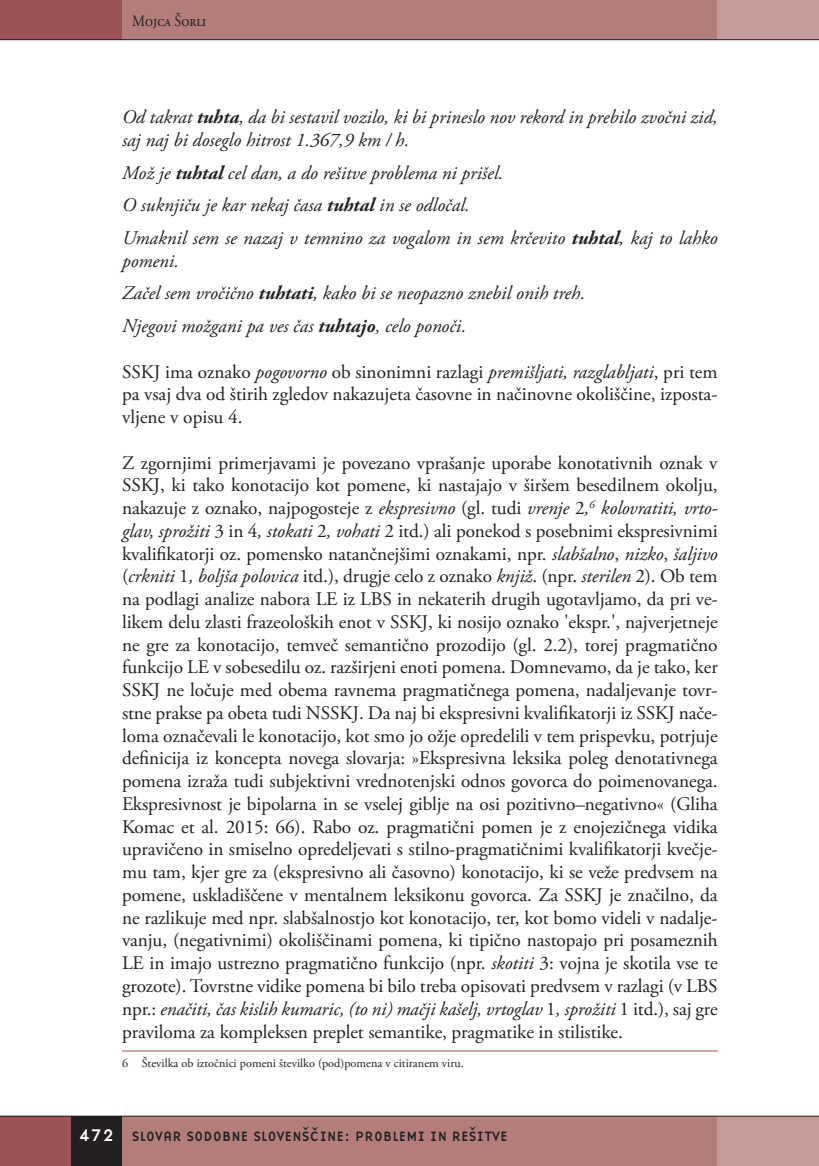
<style>
.page{position:relative;width:819px;height:1166px;background:#fff}
.page>*{position:absolute;margin:0;border:0;box-sizing:border-box;transform-origin:0 0}
.t1{font:19.25px/22.8px "Adobe Garamond Pro";letter-spacing:-.025em;color:#231f20;text-align:justify}
.t2{font:italic 19.25px/32.7px "Adobe Garamond Pro";color:#231f20}
.t3{font:15.75px "Adobe Garamond Pro";color:#231f20;scale:.9 1}
.t4{font:14px "Base Nine";color:#231f20}
.t5{font:12.25px "Adobe Garamond Pro";color:#231f20}
.s1{font-weight:700}
.s2{font-style:italic}
.s3{font-size:17.5px;color:#fff}
</style>
<div class="page">
<div style="left:122px;top:0;width:596px;height:40px;background:#b37d7c"></div>
<div style="left:0;top:1116px;width:71px;height:50px;background:#9b5358"></div>
<div style="left:122px;top:1116px;width:620px;height:50px;background:#b37d7c"></div>
<div style="left:71px;top:1116px;width:51px;height:50px;background:#231f20"></div>
<div style="left:717px;top:1116px;width:101px;height:50px;background:#c59b99"></div>
<div style="left:717px;top:0;width:101px;height:40px;background:#c59b99"></div>
<div style="left:0;top:0;width:122px;height:40px;background:#9b5358"></div>
<hr style="left:0;top:39px;width:818px;height:1px;background:#231f20">
<hr style="left:0;top:1116px;width:818px;height:1px;background:#231f20">
<hr style="left:122px;top:1050px;width:595px;height:1px;background:#9b5358">
<p class="t3" style="left:132px;top:11px;width:84px">Mojca Šorli</p>
<p class="t2" style="left:122px;top:106px;width:597px;line-height:22.8px">Od takrat <span class="s1">tuhta</span>, da bi sestavil vozilo, ki bi prineslo nov rekord in prebilo zvočni zid, saj naj bi doseglo hitrost 1.367,9 km / h.</p>
<p class="t2" style="left:122px;top:157px;width:597px">Mož je <span class="s1">tuhtal</span> cel dan, a do rešitve problema ni prišel.<br>O suknjiču je kar nekaj časa <span class="s1">tuhtal</span> in se odločal.<br>Umaknil sem se nazaj v temnino za vogalom in sem krčevito <span class="s1">tuhtal</span>, kaj to lahko</p>
<p class="t2" style="left:122px;top:245px;width:464px">pomeni.<br>Začel sem vročično <span class="s1">tuhtati</span>, kako bi se neopazno znebil onih treh.<br>Njegovi možgani pa ves čas <span class="s1">tuhtajo</span>, celo ponoči.</p>
<p class="t1" style="left:122px;top:361px;width:597px">SSKJ ima oznako <span class="s2">pogovorno</span> ob sinonimni razlagi <span class="s2">premišljati, razglabljati</span>, pri tem pa vsaj dva od štirih zgledov nakazujeta časovne in načinovne okoliščine, izposta&shy;vljene v opisu 4.</p>
<p class="t1" style="left:122px;top:452px;width:597px">Z zgornjimi primerjavami je povezano vprašanje uporabe konotativnih oznak v SSKJ, ki tako konotacijo kot pomene, ki nastajajo v širšem besedilnem okolju, nakazuje z oznako, najpogosteje z <span class="s2">ekspresivno</span> (gl. tudi <span class="s2">vrenje</span> 2<span class="s2">,</span><sup>6</sup> <span class="s2">kolovratiti, vrto&shy;glav, sprožiti</span> 3 in 4<span class="s2">, stokati</span> 2<span class="s2">, vohati</span> 2 itd.) ali ponekod s posebnimi ekspresivnimi kvalifikatorji oz. pomensko natančnejšimi oznakami, npr. <span class="s2">slabšalno</span>, <span class="s2">nizko</span>, <span class="s2">šaljivo </span>(<span class="s2">crkniti</span> 1<span class="s2">, boljša polovica</span> itd.), drugje celo z oznako <span class="s2">knjiž</span>. (npr. <span class="s2">sterilen</span> 2). Ob tem na podlagi analize nabora LE iz LBS in nekaterih drugih ugotavljamo, da pri ve&shy;likem delu zlasti frazeoloških enot v SSKJ, ki nosijo oznako 'ekspr.', najverjetneje ne gre za konotacijo, temveč semantično prozodijo (gl. 2.2), torej pragmatično funkcijo LE v sobesedilu oz. razširjeni enoti pomena. Domnevamo, da je tako, ker SSKJ ne ločuje med obema ravnema pragmatičnega pomena, nadaljevanje tovr&shy;stne prakse pa obeta tudi NSSKJ. Da naj bi ekspresivni kvalifikatorji iz SSKJ nače&shy;loma označevali le konotacijo, kot smo jo ožje opredelili v tem prispevku, potrjuje definicija iz koncepta novega slovarja: »Ekspresivna leksika poleg denotativnega pomena izraža tudi subjektivni vrednotenjski odnos govorca do poimenovanega.<br>Ekspresivnost je bipolarna in se vselej giblje na osi pozitivno–negativno« (Gliha Komac et al. 2015: 66). Rabo oz. pragmatični pomen je z enojezičnega vidika upravičeno in smiselno opredeljevati s stilno-pragmatičnimi kvalifikatorji kvečje&shy;mu tam, kjer gre za (ekspresivno ali časovno) konotacijo, ki se veže predvsem na pomene, uskladiščene v mentalnem leksikonu govorca. Za SSKJ je značilno, da ne razlikuje med npr. slabšalnostjo kot konotacijo, ter, kot bomo videli v nadalje&shy;vanju, (negativnimi) okoliščinami pomena, ki tipično nastopajo pri posameznih LE in imajo ustrezno pragmatično funkcijo (npr. <span class="s2">skotiti</span> 3: vojna je skotila vse te grozote). Tovrstne vidike pomena bi bilo treba opisovati predvsem v razlagi (v LBS npr.: <span class="s2">enačiti, čas kislih kumaric, (to ni) mačji kašelj, vrtoglav</span> 1<span class="s2">, sprožiti</span> 1 itd.), saj gre praviloma za kompleksen preplet semantike, pragmatike in stilistike.</p>
<p class="t5" style="left:122px;top:1055px;width:343px">6 Številka ob iztočnici pomeni številko (pod)pomena v citiranem viru.</p>
<p class="t4" style="left:79px;top:1126px;width:430px"><span class="s3">472</span> SLOVAR SODOBNE SLOVENŠCˇINE: PROBLEMI IN REŠITVE</p>
</div>
